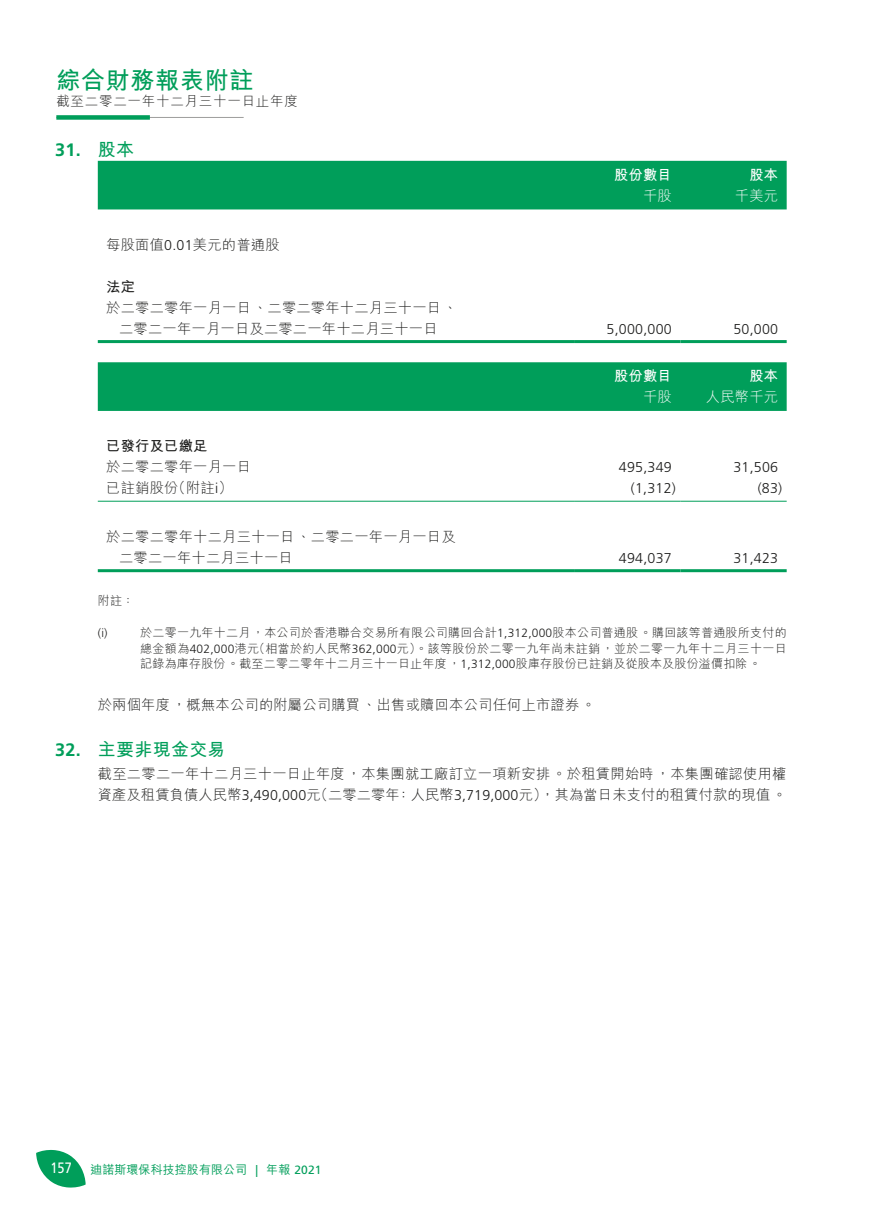
<style>
.page{position:relative;width:893px;height:1212px;background:#fff}
.page>*{position:absolute;margin:0;border:0;box-sizing:border-box;transform-origin:0 0}
.t1{font:700 24px "M Hei HK";letter-spacing:.03em;color:#009e5a}
.t2{font:700 18px "M Hei HK";letter-spacing:.015em;color:#009e5a}
.t3{font:700 18px "Frutiger LT Std";color:#009e5a}
.t4{font:15px "Frutiger LT Std";color:#fff;scale:.85 1}
.t5{font:300 14.25px/21px "M Hei HK";letter-spacing:.015em;color:#1c1c1b;text-align:right}
.t6{font:300 14.25px "Frutiger LT Std";letter-spacing:.015em;color:#1c1c1b}
.t7{font:700 14.25px "M Hei HK";letter-spacing:.015em;color:#fff}
.t8{font:300 14.25px "M Hei HK";letter-spacing:.015em;color:#fff}
.t9{font:700 14.25px "M Hei HK";letter-spacing:.015em;color:#1c1c1b}
.t10{font:300 13.5px "M Hei HK";letter-spacing:.055em;color:#1c1c1b}
.t11{font:300 12px "M Hei HK";letter-spacing:.02em;color:#1c1c1b}
.t12{font:300 12px "Frutiger LT Std";letter-spacing:.02em;color:#1c1c1b}
.t13{font:500 12px "M Hei HK";letter-spacing:.005em;color:#009e5a}
.t14{font:12px "Frutiger LT Std";color:#009e5a}
.s1{font-family:"Frutiger LT Std"}
.s2{font-family:"M Hei HK"}
.s3{font-family:"M Hei HK";font-weight:500}
</style>
<div class="page">
<svg style="left:36px;top:1150px;width:50px;height:38px"></svg>
<hr style="left:56px;top:117px;width:188px;height:1px;background:#9d9d9c">
<div style="left:56px;top:115px;width:94px;height:5px;background:#009e5a"></div>
<div style="left:98px;top:161px;width:689px;height:48px;background:#009e5a"></div>
<hr style="left:98px;top:340px;width:476px;height:3px;background:#009e5a">
<hr style="left:574px;top:340px;width:106px;height:3px;background:#009e5a">
<hr style="left:680px;top:340px;width:107px;height:3px;background:#009e5a">
<div style="left:98px;top:362px;width:689px;height:49px;background:#009e5a"></div>
<hr style="left:98px;top:501px;width:476px;height:1px;background:#009e5a">
<hr style="left:574px;top:501px;width:106px;height:1px;background:#009e5a">
<hr style="left:680px;top:501px;width:107px;height:1px;background:#009e5a">
<hr style="left:98px;top:569px;width:476px;height:3px;background:#009e5a">
<hr style="left:574px;top:569px;width:106px;height:3px;background:#009e5a">
<hr style="left:680px;top:569px;width:107px;height:3px;background:#009e5a">
<h1 class="t1" style="left:56px;top:63px;width:199px">綜合財務報表附註</h1>
<p class="t10" style="left:56px;top:92px;width:243px">截至二零二一年十二月三十一日止年度</p>
<p class="t3" style="left:55px;top:140px;width:27px">31.</p>
<p class="t3" style="left:55px;top:739px;width:27px">32.</p>
<p class="t2" style="left:98px;top:137px;width:38px">股本</p>
<p class="t5" style="left:106px;top:233px;width:175px">每股面值<span class="s1">0.01</span>美元的普通股</p>
<p class="t9" style="left:106px;top:276px;width:30px">法定</p>
<p class="t5" style="left:106px;top:296px;width:353px">於二零二零年一月一日、二零二零年十二月三十一日、</p>
<p class="t5" style="left:119px;top:317px;width:320px">二零二一年一月一日及二零二一年十二月三十一日</p>
<p class="t9" style="left:106px;top:435px;width:103px">已發行及已繳足</p>
<p class="t5" style="left:106px;top:456px;width:146px">於二零二零年一月一日</p>
<p class="t5" style="left:172px;top:477px;width:63px">（附註<span class="s1">i</span>(</p>
<p class="t5" style="left:106px;top:477px;width:74px">已註銷股份</p>
<p class="t5" style="left:106px;top:525px;width:351px">於二零二零年十二月三十一日、二零二一年一月一日及</p>
<p class="t7" style="left:614px;top:164px;width:59px">股份數目</p>
<p class="t8" style="left:643px;top:186px;width:30px">千股</p>
<p class="t7" style="left:749px;top:164px;width:30px">股本</p>
<p class="t8" style="left:735px;top:186px;width:45px">千美元</p>
<p class="t6" style="left:607px;top:321px;width:67px">5,000,000</p>
<p class="t6" style="left:733px;top:321px;width:46px">50,000</p>
<p class="t7" style="left:614px;top:366px;width:59px">股份數目</p>
<p class="t7" style="left:749px;top:366px;width:30px">股本</p>
<p class="t8" style="left:643px;top:387px;width:30px">千股</p>
<p class="t8" style="left:706px;top:387px;width:74px">人民幣千元</p>
<p class="t6" style="left:619px;top:459px;width:54px">495,349</p>
<p class="t6" style="left:733px;top:459px;width:46px">31,506</p>
<p class="t6" style="left:631px;top:480px;width:47px">)1,312(</p>
<p class="t6" style="left:758px;top:480px;width:26px">)83(</p>
<p class="t5" style="left:119px;top:546px;width:175px">二零二一年十二月三十一日</p>
<p class="t11" style="left:98px;top:592px;width:38px">附註：</p>
<p class="t11" style="left:140px;top:624px;width:648px">於二零一九年十二月，本公司於香港聯合交易所有限公司購回合計<span class="s1">1,312,000</span>股本公司普通股。購回該等普通股所支付的</p>
<p class="t6" style="left:619px;top:550px;width:54px">494,037</p>
<p class="t6" style="left:733px;top:550px;width:46px">31,423</p>
<p class="t12" style="left:98px;top:626px;width:11px">) i(</p>
<p class="t11" style="left:253px;top:640px;width:535px">（相當於約人民幣<span class="s1">362,000</span>元）。該等股份於二零一九年尚未註銷，並於二零一九年十二月三十一日</p>
<p class="t12" style="left:140px;top:642px;width:120px"><span class="s2">總金額為</span>402,000<span class="s2">港元</span></p>
<p class="t11" style="left:140px;top:655px;width:622px">記錄為庫存股份。截至二零二零年十二月三十一日止年度，<span class="s1">1,312,000</span>股庫存股份已註銷及從股本及股份溢價扣除。</p>
<p class="t5" style="left:98px;top:694px;width:499px">於兩個年度，概無本公司的附屬公司購買、出售或贖回本公司任何上市證券。</p>
<p class="t2" style="left:98px;top:736px;width:129px">主要非現金交易</p>
<p class="t5" style="left:98px;top:762px;width:690px">截至二零二一年十二月三十一日止年度，本集團就工廠訂立一項新安排。於租賃開始時，本集團確認使用權：人民幣<span class="s1">3,719,000</span>元，）其為當日未支付的租賃付款的現值。</p>
<p class="t5" style="left:98px;top:783px;width:304px">資產及租賃負債人民幣<span class="s1">3,490,000</span> （元二零二零年</p>
<p class="t4" style="left:50px;top:1159px;width:27px">157</p>
<p class="t13" style="left:90px;top:1161px;width:158px">迪諾斯環保科技控股有限公司</p>
<p class="t14" style="left:255px;top:1162px;width:4px">|</p>
<p class="t14" style="left:266px;top:1162px;width:57px"><span class="s3">年報</span> 2021</p>
</div>
